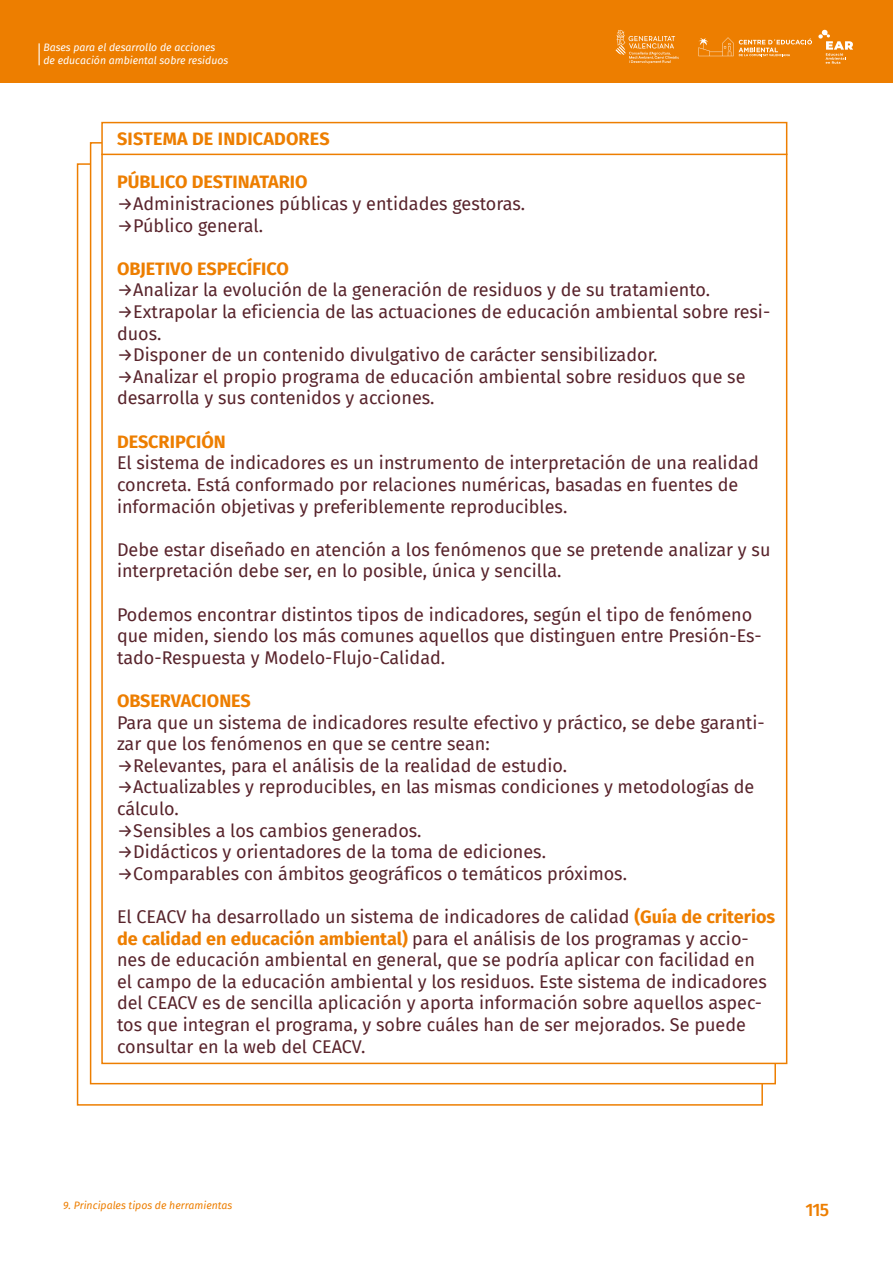
<style>
.page{position:relative;width:893px;height:1263px;background:#fff}
.page>*{position:absolute;margin:0;border:0;box-sizing:border-box;transform-origin:0 0}
.t1{font:18px/21.6px "Fira Sans";color:#58232b}
.t2{font:700 18px "Fira Sans";color:#ed7e00}
.t3{font:500 18px "Fira Sans";color:#ed7e00}
.t4{font:italic 10.5px/12.6px "Fira Sans";color:#fff}
.t5{font:italic 10.5px "Fira Sans";color:#ed7e00}
.s1{font-weight:700;color:#ed7e00}
</style>
<div class="page">
<div style="left:0;top:0;width:893px;height:83px;background:#ed7e00"></div>
<svg style="left:698px;top:37px;width:114px;height:19px"></svg>
<svg style="left:615px;top:30px;width:64px;height:34px"></svg>
<svg style="left:818px;top:29px;width:35px;height:35px"></svg>
<svg style="left:39px;top:43px;width:1px;height:22px"></svg>
<div style="left:77px;top:163px;width:686px;height:943px;background:#fff;border:2px solid #ed7e00"></div>
<div style="left:90px;top:142px;width:686px;height:942px;background:#fff;border:2px solid #ed7e00"></div>
<div style="left:101px;top:122px;width:686px;height:942px;background:#fff;border:2px solid #ed7e00"></div>
<hr style="left:101px;top:154px;width:686px;height:1px;background:#ed7e00">
<p class="t4" style="left:43px;top:41px;width:186px">Bases para el desarrollo de acciones de educación ambiental sobre residuos</p>
<p class="t2" style="left:117px;top:124px;width:214px">SISTEMA DE INDICADORES</p>
<p class="t2" style="left:117px;top:167px;width:192px">PÚBLICO DESTINATARIO</p>
<p class="t1" style="left:117px;top:192px;width:410px">→Administraciones públicas y entidades gestoras.</p>
<p class="t1" style="left:117px;top:214px;width:148px">→Público general.</p>
<p class="t2" style="left:117px;top:253px;width:173px">OBJETIVO ESPECÍFICO</p>
<p class="t1" style="left:117px;top:279px;width:595px">→Analizar la evolución de la generación de residuos y de su tratamiento.</p>
<p class="t1" style="left:117px;top:300px;width:655px">→Extrapolar la eficiencia de las actuaciones de educación ambiental sobre resi&shy;duos.</p>
<p class="t1" style="left:117px;top:344px;width:542px">→Disponer de un contenido divulgativo de carácter sensibilizador.</p>
<p class="t1" style="left:117px;top:365px;width:630px">→Analizar el propio programa de educación ambiental sobre residuos que se desarrolla y sus contenidos y acciones.</p>
<p class="t2" style="left:117px;top:426px;width:110px">DESCRIPCIÓN</p>
<p class="t1" style="left:117px;top:452px;width:643px">El sistema de indicadores es un instrumento de interpretación de una realidad concreta. Está conformado por relaciones numéricas, basadas en fuentes de información objetivas y preferiblemente reproducibles.</p>
<p class="t1" style="left:117px;top:538px;width:655px">Debe estar diseñado en atención a los fenómenos que se pretende analizar y su interpretación debe ser, en lo posible, única y sencilla.</p>
<p class="t1" style="left:117px;top:603px;width:646px">Podemos encontrar distintos tipos de indicadores, según el tipo de fenómeno que miden, siendo los más comunes aquellos que distinguen entre Presión-Es&shy;tado-Respuesta y Modelo-Flujo-Calidad.</p>
<p class="t2" style="left:117px;top:685px;width:135px">OBSERVACIONES</p>
<p class="t1" style="left:117px;top:711px;width:649px">Para que un sistema de indicadores resulte efectivo y práctico, se debe garanti&shy;zar que los fenómenos en que se centre sean:</p>
<p class="t1" style="left:117px;top:754px;width:452px">→Relevantes, para el análisis de la realidad de estudio.</p>
<p class="t1" style="left:117px;top:776px;width:639px">→Actualizables y reproducibles, en las mismas condiciones y metodologías de cálculo.</p>
<p class="t1" style="left:117px;top:819px;width:306px">→Sensibles a los cambios generados.</p>
<p class="t1" style="left:117px;top:840px;width:430px">→Didácticos y orientadores de la toma de ediciones.</p>
<p class="t1" style="left:117px;top:862px;width:511px">→Comparables con ámbitos geográficos o temáticos próximos.</p>
<p class="t1" style="left:117px;top:905px;width:660px">El CEACV ha desarrollado un sistema de indicadores de calidad <span class="s1">(Guía de criterios de calidad en educación ambiental)</span> para el análisis de los programas y accio&shy;nes de educación ambiental en general, que se podría aplicar con facilidad en<br>el campo de la educación ambiental y los residuos. Este sistema de indicadores del CEACV es de sencilla aplicación y aporta información sobre aquellos aspec&shy;tos que integran el programa, y sobre cuáles han de ser mejorados. Se puede consultar en la web del CEACV.</p>
<p class="t5" style="left:63px;top:1197px;width:170px">9. Principales tipos de herramientas</p>
<p class="t3" style="left:805px;top:1195px;width:25px">115</p>
</div>
